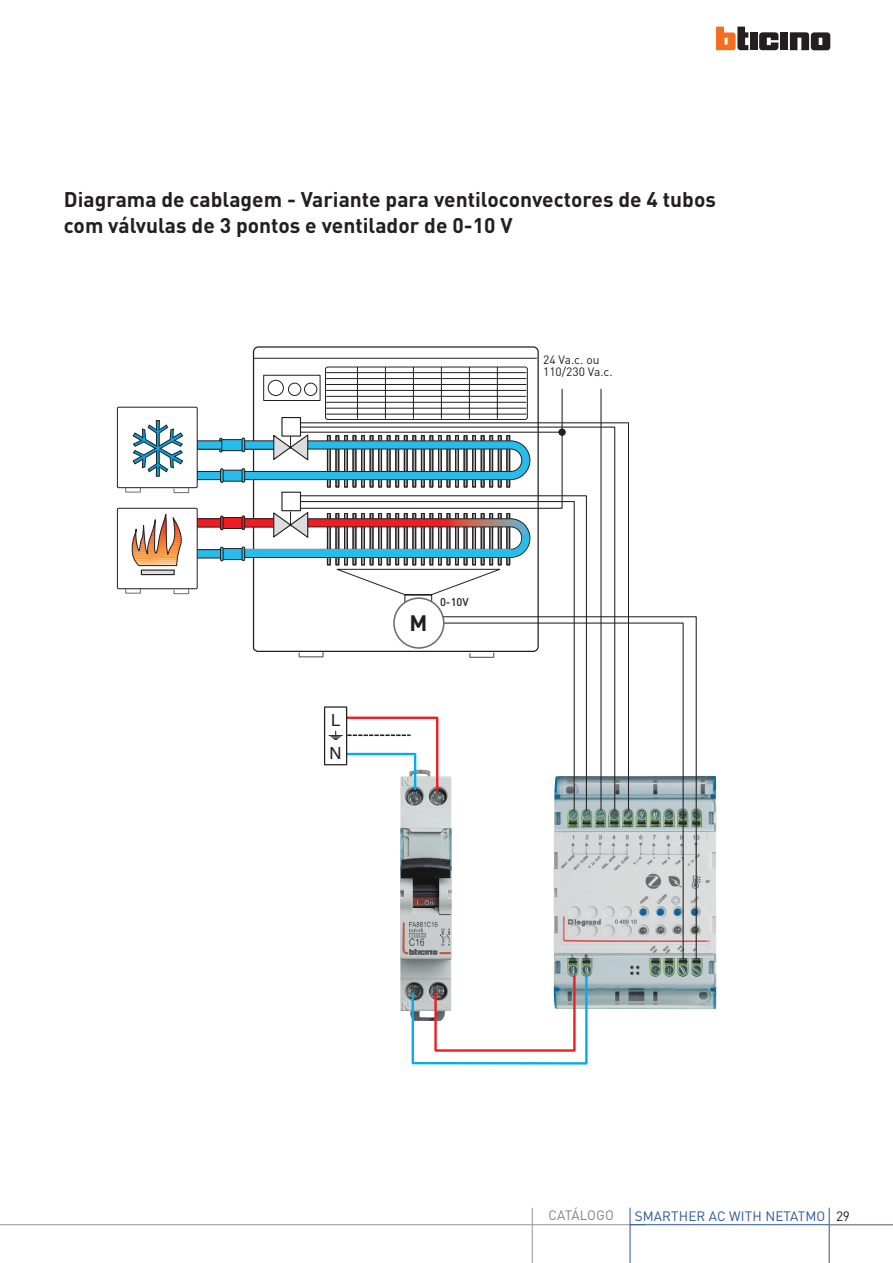
<style>
.page{position:relative;width:893px;height:1263px;background:#fff}
.page>*{position:absolute;margin:0;border:0;box-sizing:border-box;transform-origin:0 0}
.t1{font:700 22.05px "DIN Pro";color:#231f20}
.t2{font:700 21px/25.5px "DIN Pro";color:#231f20}
.t3{font:16.65px/33.5px "Helvetica";color:#231f20}
.t4{font:13.5px "DIN Pro";letter-spacing:.01em;color:#2e5599}
.t5{font:13.5px "DIN Pro";color:#808285}
.t6{font:12px/12px "DIN Pro";color:#231f20}
.t7{font:500 11.1px "DIN Pro";color:#231f20}
.s1{color:#231f20}
</style>
<div class="page">
<hr style="left:0;top:1224px;width:645px;height:1px;background:#939598">
<hr style="left:829px;top:1208px;width:1px;height:55px;background:#2e5599">
<hr style="left:630px;top:1208px;width:1px;height:55px;background:#2e5599">
<hr style="left:630px;top:1224px;width:263px;height:1px;background:#2e5599">
<hr style="left:829px;top:1224px;width:64px;height:1px;background:#939598">
<hr style="left:532px;top:1208px;width:1px;height:55px;background:#939598">
<div style="left:750px;top:32px;width:8px;height:18px;background:#231f20"></div>
<div style="left:780px;top:32px;width:8px;height:18px;background:#231f20"></div>
<svg style="left:716px;top:27px;width:32px;height:23px"></svg>
<svg style="left:759px;top:32px;width:19px;height:18px"></svg>
<svg style="left:790px;top:32px;width:40px;height:18px"></svg>
<img style="left:400px;top:811px;width:52px;height:200px">
<img style="left:554px;top:776px;width:162px;height:233px">
<svg style="left:125px;top:488px;width:16px;height:5px"></svg>
<svg style="left:173px;top:488px;width:17px;height:6px"></svg>
<svg style="left:252px;top:346px;width:287px;height:307px"></svg>
<div style="left:117px;top:407px;width:81px;height:81px;border:1px solid #231f20"></div>
<svg style="left:125px;top:589px;width:16px;height:5px"></svg>
<svg style="left:173px;top:589px;width:17px;height:6px"></svg>
<div style="left:117px;top:508px;width:81px;height:81px;border:1px solid #231f20"></div>
<div style="left:141px;top:570px;width:33px;height:5px;background:#dcdddf"></div>
<div style="left:141px;top:569px;width:34px;height:6px;border:1px solid #231f20"></div>
<svg style="left:132px;top:507px;width:52px;height:59px"></svg>
<svg style="left:133px;top:420px;width:50px;height:57px"></svg>
<svg style="left:410px;top:974px;width:179px;height:91px"></svg>
<svg style="left:563px;top:426px;width:53px;height:190px"></svg>
<hr style="left:600px;top:389px;width:1px;height:421px;background:#231f20">
<svg style="left:196px;top:357px;width:367px;height:203px"></svg>
<div style="left:220px;top:547px;width:4px;height:14px;border:1px solid #231f20"></div>
<div style="left:242px;top:546px;width:3px;height:15px;border:1px solid #231f20"></div>
<svg style="left:299px;top:495px;width:288px;height:316px"></svg>
<div style="left:558px;top:428px;width:8px;height:8px;background:#231f20;border-radius:50%"></div>
<svg style="left:442px;top:616px;width:255px;height:343px"></svg>
<hr style="left:301px;top:432px;width:261px;height:1px;background:#231f20">
<p class="t2" style="left:64px;top:185px;width:654px">Diagrama de cablagem - Variante para ventiloconvectores de 4 tubos com válvulas de 3 pontos e ventilador de 0-10 V</p>
<p class="t6" style="left:543px;top:353px;width:71px">24 Va.c. ou<br>110/230 Va.c.</p>
<p class="t3" style="left:330px;top:704px;width:14px">L<br>N</p>
<p class="t1" style="left:409px;top:608px;width:19px">M</p>
<p class="t7" style="left:440px;top:594px;width:30px">0-10V</p>
<p class="t5" style="left:548px;top:1206px;width:67px">CATÁLOGO</p>
<p class="t4" style="left:635px;top:1207px;width:217px">SMARTHER AC WITH NETATMO <span class="s1">29</span></p>
</div>
